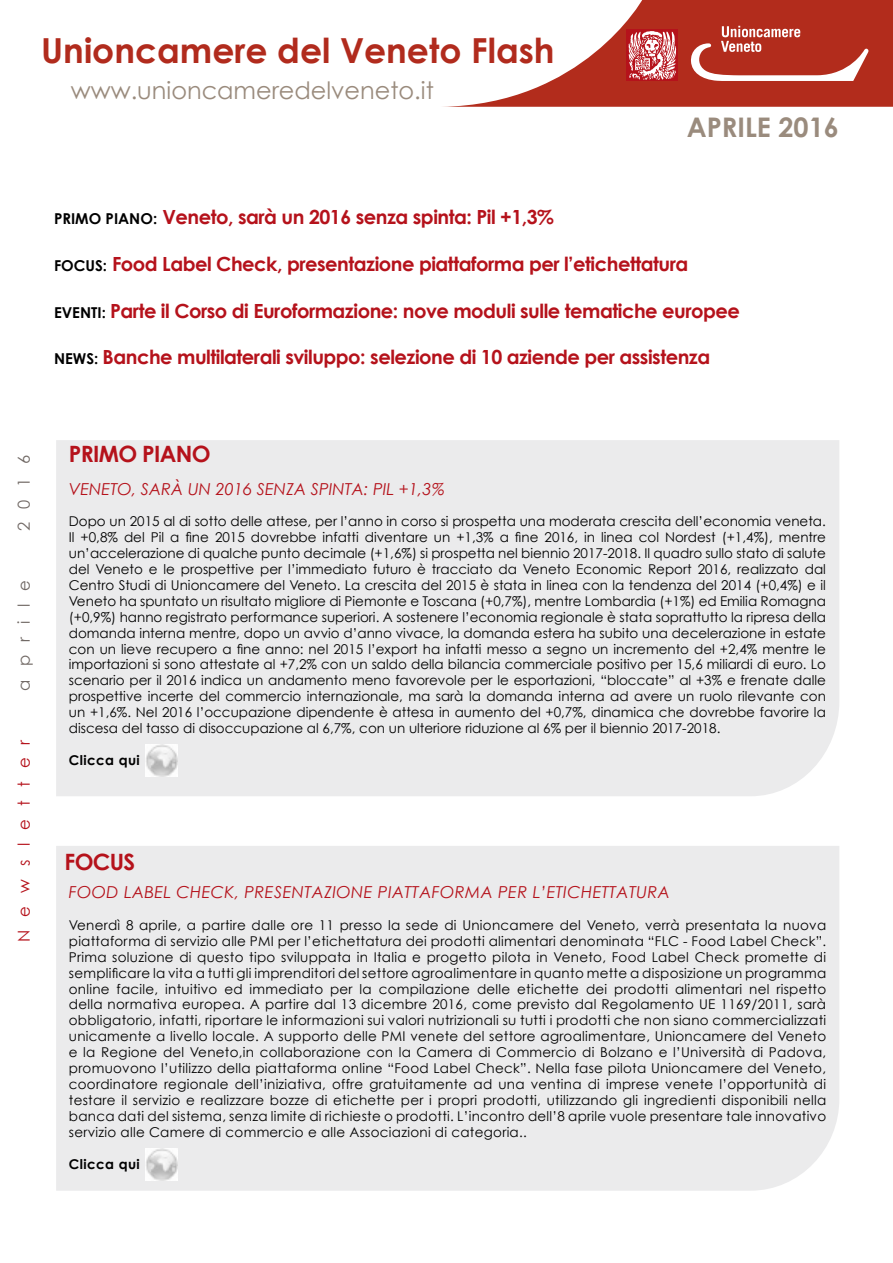
<style>
.page{position:relative;width:893px;height:1263px;background:#fff}
.page>*{position:absolute;margin:0;border:0;box-sizing:border-box;transform-origin:0 0}
.t1{font:700 34.5px "Century Gothic";color:#b12b1d}
.t2{font:700 27px "Century Gothic";color:#9a8b7d}
.t3{font:24px "Century Gothic";color:#9a8b7d}
.t4{font:700 22.5px "Century Gothic";letter-spacing:-.03em;color:#b5121b}
.t5{font:700 19.5px "Century Gothic";letter-spacing:-.025em;color:#b5121b}
.t6{font:italic 16.5px "Century Gothic";letter-spacing:.02em;color:#b5121b}
.t7{font:italic 16.5px "Century Gothic";color:#b5121b}
.t8{font:16.5px "Century Gothic";letter-spacing:.8em;color:#b5121b}
.t9{font:16.5px "Century Gothic";letter-spacing:.8em;color:#716965}
.t10{font:13.5px/15.9px "Century Gothic";letter-spacing:.005em;color:#000;text-align:justify}
.t11{font:700 13.5px "Century Gothic";letter-spacing:.03em;color:#000}
.s1{font-size:15px;color:#000}
</style>
<div class="page">
<svg style="left:443px;top:0;width:450px;height:107px;fill:#b22c1c"></svg>
<svg style="left:690px;top:26px;width:178px;height:55px"></svg>
<div style="left:627px;top:29px;width:51px;height:52px;background:#b5121b"></div>
<svg style="left:628px;top:31px;width:48px;height:49px"></svg>
<div style="left:56px;top:440px;width:783px;height:356px;background:#ebebec"></div>
<div style="left:56px;top:846px;width:783px;height:345px;background:#ebebec"></div>
<img style="left:145px;top:745px;width:32px;height:32px">
<img style="left:145px;top:1148px;width:32px;height:32px">
<h1 class="t1" style="left:41px;top:29px;width:515px">Unioncamere del Veneto Flash</h1>
<h3 class="t3" style="left:71px;top:75px;width:365px">www.unioncameredelveneto.it</h3>
<p class="t2" style="left:687px;top:110px;width:154px">APRILE 2016</p>
<p class="t5" style="left:54px;top:205px;width:502px"><span class="s1">PRIMO PIANO:</span> Veneto, sarà un 2016 senza spinta: Pil +1,3%</p>
<p class="t5" style="left:54px;top:251px;width:636px"><span class="s1">FOCUS:</span> Food Label Check, presentazione piattaforma per l’etichettatura</p>
<p class="t5" style="left:54px;top:298px;width:687px"><span class="s1">EVENTI:</span> Parte il Corso di Euroformazione: nove moduli sulle tematiche europee</p>
<p class="t5" style="left:54px;top:345px;width:658px"><span class="s1">NEWS:</span> Banche multilaterali sviluppo: selezione di 10 aziende per assistenza</p>
<p class="t9" style="left:14px;top:531px;width:78px;rotate:-90deg">2016</p>
<p class="t9" style="left:14px;top:691px;width:112px;rotate:-90deg">aprile</p>
<p class="t8" style="left:14px;top:942px;width:205px;rotate:-90deg">Newsletter</p>
<p class="t4" style="left:69px;top:440px;width:143px">PRIMO PIANO</p>
<p class="t7" style="left:69px;top:478px;width:377px">VENETO, SARÀ UN 2016 SENZA SPINTA: PIL +1,3%</p>
<p class="t10" style="left:69px;top:513px;width:759px">Dopo un 2015 al di sotto delle attese, per l’anno in corso si prospetta una moderata crescita dell’economia veneta.<br>Il +0,8% del Pil a fine 2015 dovrebbe infatti diventare un +1,3% a fine 2016, in linea col Nordest (+1,4%), mentre un’accelerazione di qualche punto decimale (+1,6%) si prospetta nel biennio 2017-2018. Il quadro sullo stato di salute del Veneto e le prospettive per l’immediato futuro è tracciato da Veneto Economic Report 2016, realizzato dal Centro Studi di Unioncamere del Veneto. La crescita del 2015 è stata in linea con la tendenza del 2014 (+0,4%) e il Veneto ha spuntato un risultato migliore di Piemonte e Toscana (+0,7%), mentre Lombardia (+1%) ed Emilia Romagna (+0,9%) hanno registrato performance superiori. A sostenere l’economia regionale è stata soprattutto la ripresa della domanda interna mentre, dopo un avvio d’anno vivace, la domanda estera ha subito una decelerazione in estate con un lieve recupero a fine anno: nel 2015 l’export ha infatti messo a segno un incremento del +2,4% mentre le importazioni si sono attestate al +7,2% con un saldo della bilancia commerciale positivo per 15,6 miliardi di euro. Lo scenario per il 2016 indica un andamento meno favorevole per le esportazioni, “bloccate” al +3% e frenate dalle prospettive incerte del commercio internazionale, ma sarà la domanda interna ad avere un ruolo rilevante con un +1,6%. Nel 2016 l’occupazione dipendente è attesa in aumento del +0,7%, dinamica che dovrebbe favorire la discesa del tasso di disoccupazione al 6,7%, con un ulteriore riduzione al 6% per il biennio 2017-2018.</p>
<p class="t11" style="left:69px;top:752px;width:72px">Clicca qui</p>
<p class="t4" style="left:65px;top:847px;width:72px">FOCUS</p>
<p class="t6" style="left:69px;top:882px;width:603px">FOOD LABEL CHECK, PRESENTAZIONE PIATTAFORMA PER L’ETICHETTATURA</p>
<p class="t10" style="left:69px;top:917px;width:759px">Venerdì 8 aprile, a partire dalle ore 11 presso la sede di Unioncamere del Veneto, verrà presentata la nuova piattaforma di servizio alle PMI per l’etichettatura dei prodotti alimentari denominata “FLC - Food Label Check”.<br>Prima soluzione di questo tipo sviluppata in Italia e progetto pilota in Veneto, Food Label Check promette di semplificare la vita a tutti gli imprenditori del settore agroalimentare in quanto mette a disposizione un programma online facile, intuitivo ed immediato per la compilazione delle etichette dei prodotti alimentari nel rispetto della normativa europea. A partire dal 13 dicembre 2016, come previsto dal Regolamento UE 1169/2011, sarà obbligatorio, infatti, riportare le informazioni sui valori nutrizionali su tutti i prodotti che non siano commercializzati unicamente a livello locale. A supporto delle PMI venete del settore agroalimentare, Unioncamere del Veneto e la Regione del Veneto,in collaborazione con la Camera di Commercio di Bolzano e l’Università di Padova, promuovono l’utilizzo della piattaforma online “Food Label Check”. Nella fase pilota Unioncamere del Veneto, coordinatore regionale dell’iniziativa, offre gratuitamente ad una ventina di imprese venete l’opportunità di testare il servizio e realizzare bozze di etichette per i propri prodotti, utilizzando gli ingredienti disponibili nella banca dati del sistema, senza limite di richieste o prodotti. L’incontro dell’8 aprile vuole presentare tale innovativo servizio alle Camere di commercio e alle Associazioni di categoria..</p>
<p class="t11" style="left:69px;top:1155px;width:72px">Clicca qui</p>
</div>
